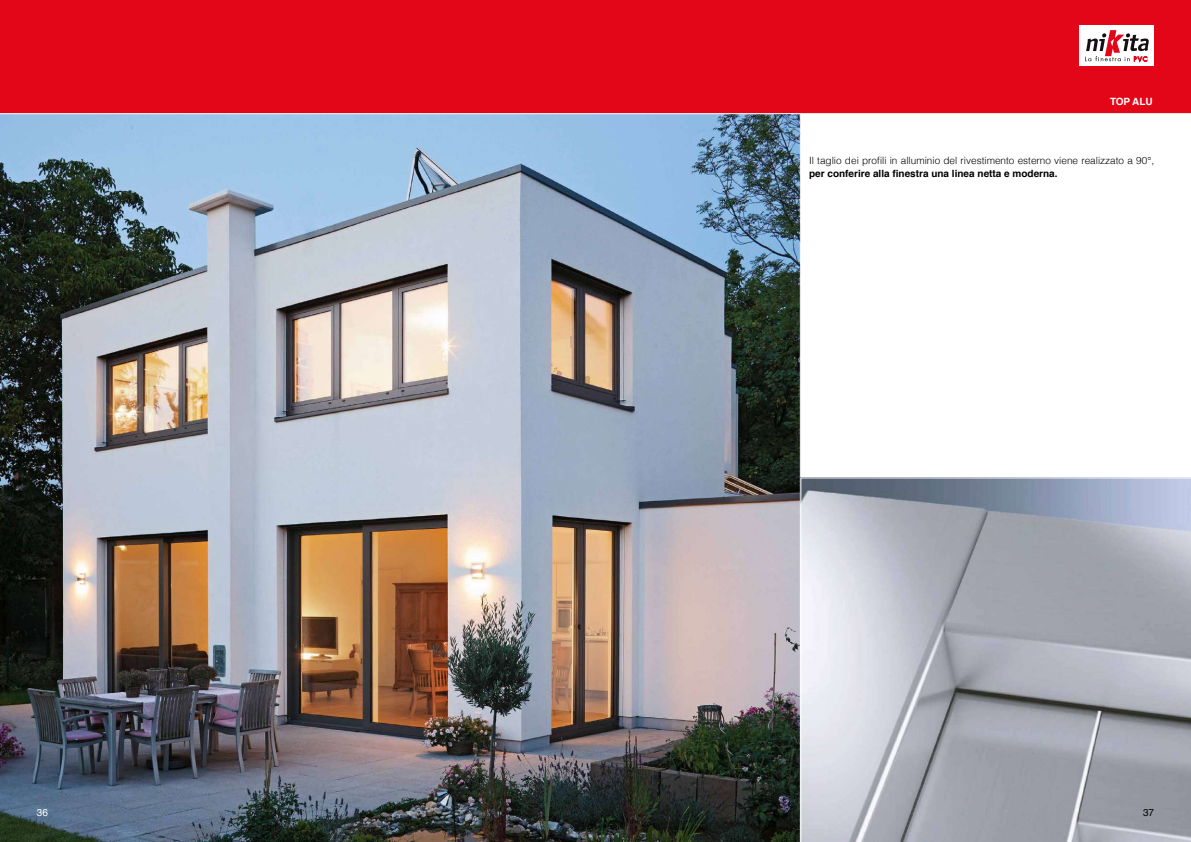
<style>
.page{position:relative;width:1191px;height:842px;background:#fff}
.page>*{position:absolute;margin:0;border:0;box-sizing:border-box;transform-origin:0 0}
.t1{font:300 10px "Helvetica";color:#000}
.t2{font:700 10px "Helvetica";color:#000}
.t3{font:700 10px "Helvetica";letter-spacing:-.01em;color:#fff}
.t4{font:10px "Helvetica";color:#fff}
.t5{font:10px "Helvetica";color:#000}
</style>
<div class="page">
<img style="left:0;top:114px;width:800px;height:728px">
<svg style="left:800px;top:478px;width:391px;height:364px"></svg>
<div style="left:0;top:0;width:1191px;height:114px;background:#e30518"></div>
<div style="left:1079px;top:26px;width:75px;height:40px;background:#fff"></div>
<svg style="left:1085px;top:13px;width:64px;height:50px"></svg>
<p class="t3" style="left:1110px;top:94px;width:44px">TOP ALU</p>
<p class="t1" style="left:809px;top:152px;width:346px">Il taglio dei profili in alluminio del rivestimento esterno viene realizzato a 90°,</p>
<p class="t2" style="left:809px;top:165px;width:250px">per conferire alla finestra una linea netta e moderna.</p>
<p class="t4" style="left:37px;top:805px;width:13px">36</p>
<p class="t5" style="left:1143px;top:805px;width:13px">37</p>
</div>
